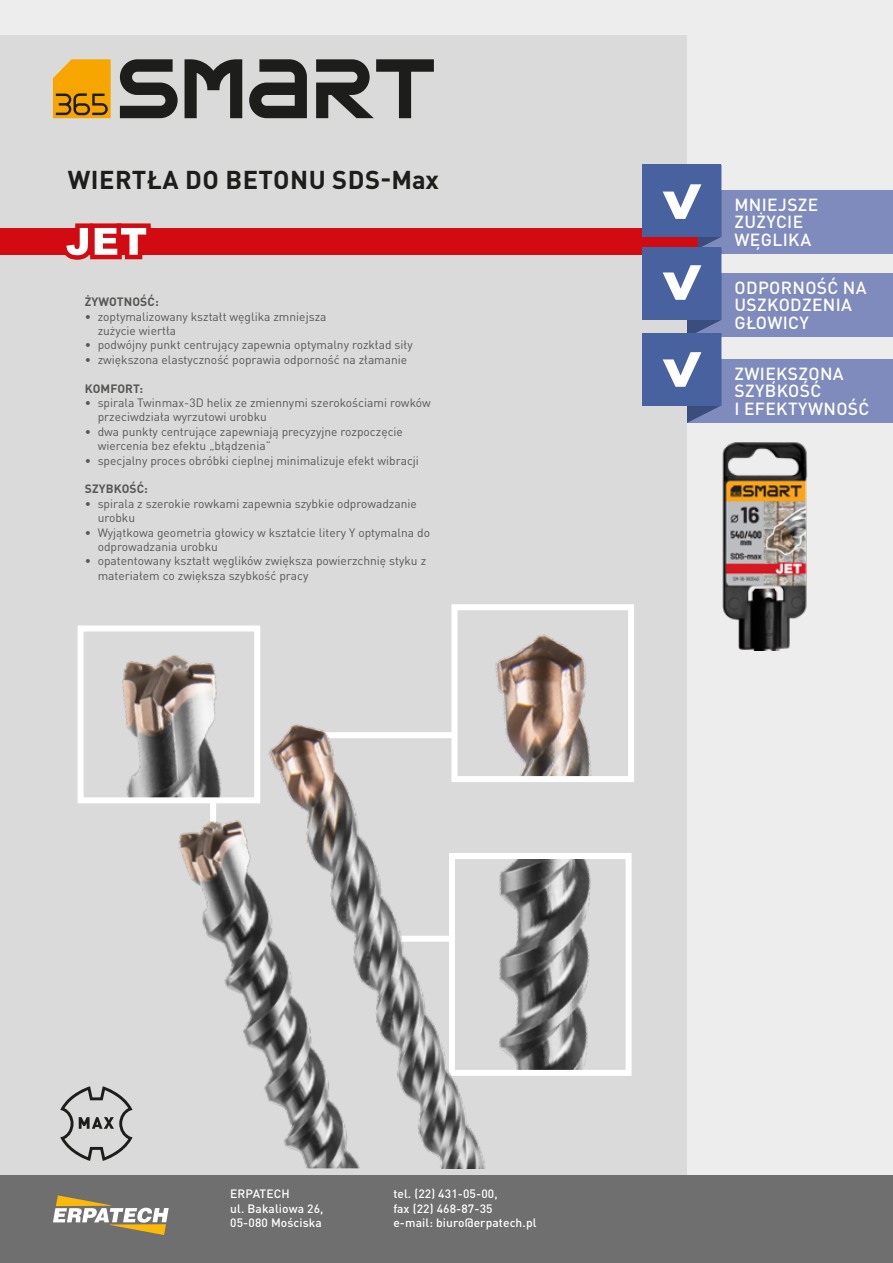
<style>
.page{position:relative;width:893px;height:1263px;background:#ededed}
.page>*{position:absolute;margin:0;border:0;box-sizing:border-box;transform-origin:0 0}
.t1{font:700 25.5px "DIN Pro";letter-spacing:.02em;color:#1d1d1b}
.t2{font:500 17.4px/17.4px "DIN Pro";letter-spacing:.02em;color:#fff}
.t3{font:12px/14.4px "DIN Pro";color:#575756}
.t4{font:500 12px/14.4px "DIN Pro";letter-spacing:.01em;color:#fff}
.t5{font:700 12px "DIN Pro";letter-spacing:.01em;color:#575756}
</style>
<div class="page">
<div style="left:679px;top:190px;width:214px;height:64px;background:#7e8bbc"></div>
<div style="left:679px;top:273px;width:214px;height:64px;background:#7e8bbc"></div>
<div style="left:679px;top:359px;width:214px;height:64px;background:#7e8bbc"></div>
<div style="left:0;top:35px;width:686px;height:1228px;background:#dadada"></div>
<div style="left:0;top:228px;width:697px;height:27px;background:#d20a11"></div>
<svg style="left:451px;top:604px;width:183px;height:178px"></svg>
<svg style="left:77px;top:625px;width:183px;height:179px"></svg>
<svg style="left:503px;top:853px;width:129px;height:223px"></svg>
<img style="left:722px;top:442px;width:86px;height:209px">
<svg style="left:65px;top:223px;width:86px;height:37px"></svg>
<svg style="left:60px;top:1086px;width:64px;height:75px"></svg>
<div style="left:0;top:1176px;width:893px;height:87px;background:#706f6f"></div>
<svg style="left:642px;top:165px;width:79px;height:310px"></svg>
<svg style="left:53px;top:1195px;width:116px;height:40px"></svg>
<svg style="left:53px;top:59px;width:58px;height:59px;background:#db9810"></svg>
<svg style="left:120px;top:59px;width:58px;height:59px"></svg>
<svg style="left:185px;top:59px;width:57px;height:59px"></svg>
<svg style="left:249px;top:59px;width:58px;height:59px"></svg>
<svg style="left:316px;top:59px;width:118px;height:59px"></svg>
<img style="left:124px;top:773px;width:101px;height:376px">
<img style="left:225px;top:714px;width:278px;height:454px">
<h1 class="t1" style="left:68px;top:159px;width:373px">WIERTŁA DO BETONU SDS-Max</h1>
<p class="t5" style="left:85px;top:292px;width:75px">ŻYWOTNOŚĆ:</p>
<p class="t3" style="left:98px;top:309px;width:230px;text-indent:-13px">• zoptymalizowany kształt węglika zmniejsza zużycie wiertła</p>
<p class="t3" style="left:85px;top:337px;width:329px">• podwójny punkt centrujący zapewnia optymalny rozkład siły</p>
<p class="t3" style="left:85px;top:352px;width:324px">• zwiększona elastyczność poprawia odporność na złamanie</p>
<p class="t5" style="left:85px;top:378px;width:60px">KOMFORT:</p>
<p class="t3" style="left:98px;top:395px;width:335px;text-indent:-13px">• spirala Twinmax-3D helix ze zmiennymi szerokościami rowków przeciwdziała wyrzutowi urobku</p>
<p class="t3" style="left:98px;top:424px;width:307px;text-indent:-13px">• dwa punkty centrujące zapewniają precyzyjne rozpoczęcie wiercenia bez efektu „błądzenia”</p>
<p class="t3" style="left:85px;top:453px;width:336px">• specjalny proces obróbki cieplnej minimalizuje efekt wibracji</p>
<p class="t5" style="left:85px;top:479px;width:65px">SZYBKOŚĆ:</p>
<p class="t3" style="left:98px;top:496px;width:321px;text-indent:-13px">• spirala z szerokie rowkami zapewnia szybkie odprowadzanie urobku</p>
<p class="t3" style="left:98px;top:525px;width:334px;text-indent:-13px">• Wyjątkowa geometria głowicy w kształcie litery Y optymalna do odprowadzania urobku</p>
<p class="t3" style="left:98px;top:553px;width:330px;text-indent:-13px">• opatentowany kształt węglików zwiększa powierzchnię styku z materiałem co zwiększa szybkość pracy</p>
<h2 class="t2" style="left:734px;top:194px;width:85px">MNIEJSZE<br>ZUŻYCIE<br>WĘGLIKA</h2>
<h2 class="t2" style="left:734px;top:277px;width:134px">ODPORNOŚĆ NA<br>USZKODZENIA<br>GŁOWICY</h2>
<h2 class="t2" style="left:734px;top:363px;width:136px">ZWIĘKSZONA<br>SZYBKOŚĆ<br>I EFEKTYWNOŚĆ</h2>
<p class="t4" style="left:230px;top:1185px;width:95px">ERPATECH<br>ul. Bakaliowa 26,<br>05-080 Mościska</p>
<p class="t4" style="left:393px;top:1185px;width:145px">tel. (22) 431-05-00,<br>fax (22) 468-87-35<br>e-mail: biuro@erpatech.pl</p>
</div>
